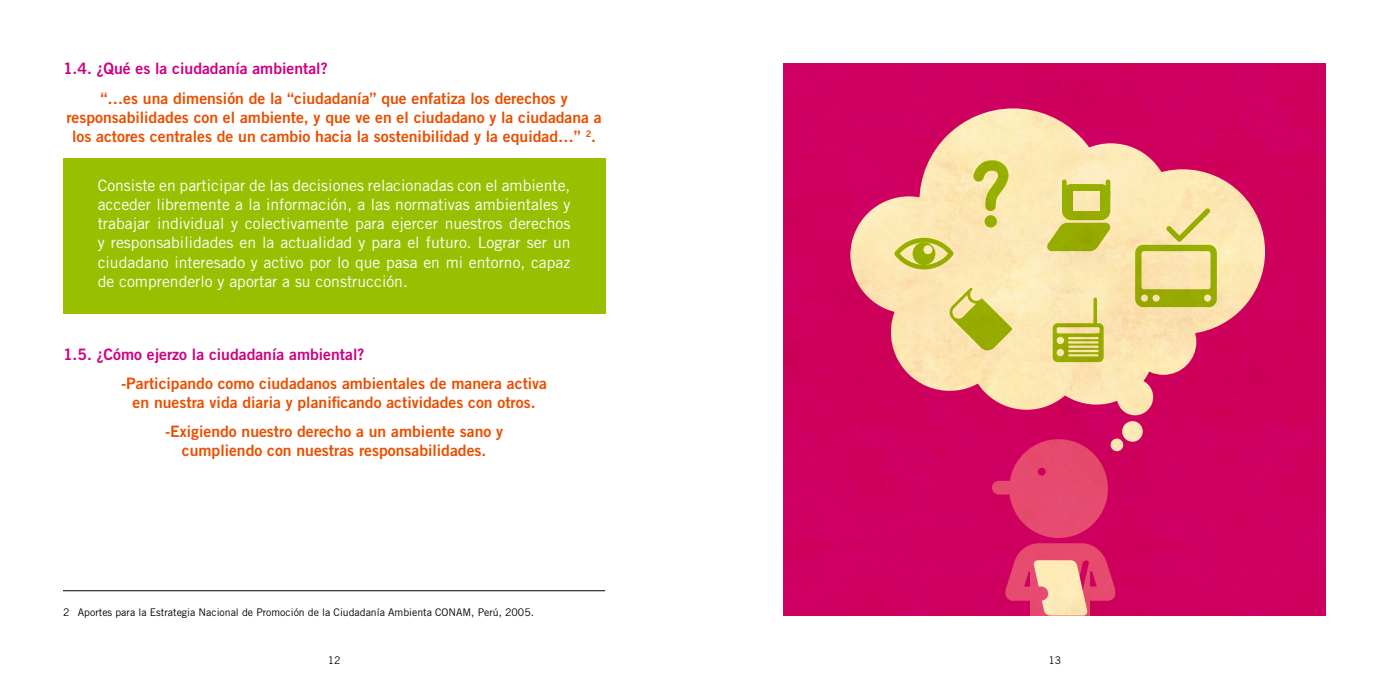
<style>
.page{position:relative;width:1389px;height:695px;background:#fff}
.page>*{position:absolute;margin:0;border:0;box-sizing:border-box;transform-origin:0 0}
.t1{font:15.75px/19.2px "Trade Gothic LT Std Bd 2";color:#ea4f00;text-align:center}
.t2{font:15.75px/19.2px "Trade Gothic LT Std";color:#fff;text-align:justify}
.t3{font:15.75px "Trade Gothic LT Std Bd 2";color:#d00083}
.t4{font:10.5px "Trade Gothic LT Std";color:#000}
</style>
<div class="page">
<div style="left:63px;top:159px;width:542px;height:155px;background:#98c000"></div>
<hr style="left:63px;top:590px;width:542px;height:1px;background:#000">
<img style="left:784px;top:63px;width:542px;height:552px">
<p class="t3" style="left:63px;top:59px;width:266px">1.4. ¿Qué es la ciudadanía ambiental?</p>
<p class="t1" style="left:66px;top:88px;width:537px">“…es una dimensión de la “ciudadanía” que enfatiza los derechos y responsabilidades con el ambiente, y que ve en el ciudadano y la ciudadana a los actores centrales de un cambio hacia la sostenibilidad y la equidad…” <sup>2</sup>.</p>
<p class="t2" style="left:98px;top:175px;width:474px">Consiste en participar de las decisiones relacionadas con el ambiente, acceder libremente a la información, a las normativas ambientales y trabajar individual y colectivamente para ejercer nuestros derechos y responsabilidades en la actualidad y para el futuro. Lograr ser un ciudadano interesado y activo por lo que pasa en mi entorno, capaz de comprenderlo y aportar a su construcción.</p>
<p class="t3" style="left:63px;top:344px;width:303px">1.5. ¿Cómo ejerzo la ciudadanía ambiental?</p>
<p class="t1" style="left:121px;top:373px;width:428px">-Participando como ciudadanos ambientales de manera activa en nuestra vida diaria y planificando actividades con otros.</p>
<p class="t1" style="left:165px;top:421px;width:340px">-Exigiendo nuestro derecho a un ambiente sano y cumpliendo con nuestras responsabilidades.</p>
<p class="t4" style="left:63px;top:605px;width:472px">2 Aportes para la Estrategia Nacional de Promoción de la Ciudadanía Ambienta CONAM, Perú, 2005.</p>
<p class="t4" style="left:328px;top:653px;width:14px">12</p>
<p class="t4" style="left:1048px;top:653px;width:14px">13</p>
</div>
